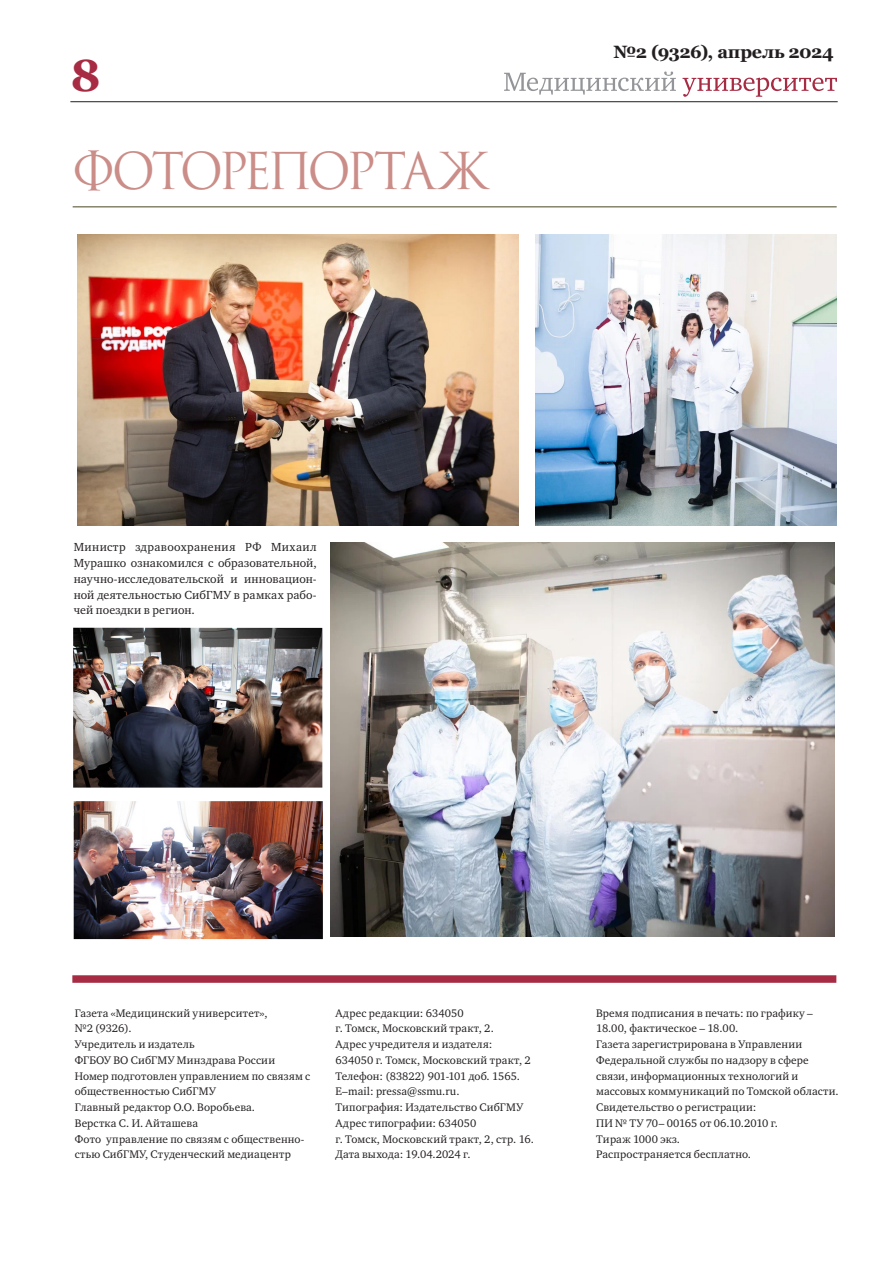
<style>
.page{position:relative;width:893px;height:1263px;background:#fff}
.page>*{position:absolute;margin:0;border:0;box-sizing:border-box;transform-origin:0 0}
.MU_Razdel{font:49.5px "Romul";letter-spacing:-.095em;color:#cb8d88;scale:.96 1}
.t1{font:700 45px "Georgia";color:#a62b43}
.MU_Headline_22{font:700 17.85px "Georgia";letter-spacing:-.02em;color:#231f20}
.MU_Basic{font:12px/15.8px "Charter C";letter-spacing:.01em;color:#231f20;text-align:justify}
.MU_Basic-2{font:11.25px/15.8px "Charter C";letter-spacing:.015em;color:#231f20}
</style>
<div class="page">
<hr style="left:70px;top:101px;width:768px;height:1px;background:#231f20">
<svg style="left:682px;top:78px;width:155px;height:19px"></svg>
<svg style="left:504px;top:72px;width:172px;height:23px"></svg>
<div style="left:72px;top:975px;width:764px;height:8px;background:#a62b43"></div>
<hr style="left:73px;top:206px;width:764px;height:2px;background:#86846c">
<img style="left:77px;top:234px;width:441px;height:292px">
<img style="left:535px;top:234px;width:301px;height:292px">
<img style="left:331px;top:542px;width:504px;height:394px">
<img style="left:73px;top:628px;width:249px;height:160px">
<img style="left:74px;top:801px;width:249px;height:138px">
<h2 class="t1" style="left:70px;top:46px;width:32px">8</h2>
<p class="MU_Razdel" style="left:73px;top:142px;width:438px">фоторепортаж</p>
<p class="MU_Headline_22" style="left:613px;top:40px;width:222px">№2 (9326), апрель 2024</p>
<p class="MU_Basic" style="left:74px;top:539px;width:245px">Министр здравоохранения РФ Михаил Мурашко ознакомился с образовательной, научно-исследовательской и инновацион&shy;ной деятельностью СибГМУ в рамках рабо&shy;чей поездки в регион.</p>
<p class="MU_Basic-2" style="left:75px;top:1005px;width:194px">Газета «Медицинский университет»,</p>
<p class="MU_Basic-2" style="left:75px;top:1021px;width:58px">№2 (9326).</p>
<p class="MU_Basic-2" style="left:75px;top:1037px;width:122px">Учредитель и издатель</p>
<p class="MU_Basic-2" style="left:75px;top:1052px;width:202px">ФГБОУ ВО СибГМУ Минздрава России</p>
<p class="MU_Basic-2" style="left:75px;top:1068px;width:237px">Номер подготовлен управлением по связям с общественностью СибГМУ</p>
<p class="MU_Basic-2" style="left:75px;top:1100px;width:182px">Главный редактор О.О. Воробьева.</p>
<p class="MU_Basic-2" style="left:75px;top:1115px;width:125px">Верстка С. И. Айташева</p>
<p class="MU_Basic-2" style="left:75px;top:1131px;width:231px">Фото управление по связям с общественно&shy;стью СибГМУ, Студенческий медиацентр</p>
<p class="MU_Basic-2" style="left:335px;top:1005px;width:130px">Адрес редакции: 634050</p>
<p class="MU_Basic-2" style="left:335px;top:1021px;width:160px">г. Томск, Московский тракт, 2.</p>
<p class="MU_Basic-2" style="left:335px;top:1037px;width:158px">Адрес учредителя и издателя:</p>
<p class="MU_Basic-2" style="left:335px;top:1052px;width:197px">634050 г. Томск, Московский тракт, 2</p>
<p class="MU_Basic-2" style="left:335px;top:1068px;width:186px">Телефон: (83822) 901-101 доб. 1565.</p>
<p class="MU_Basic-2" style="left:335px;top:1084px;width:126px">E–mail: pressa@ssmu.ru.</p>
<p class="MU_Basic-2" style="left:335px;top:1100px;width:189px">Типография: Издательство СибГМУ</p>
<p class="MU_Basic-2" style="left:335px;top:1115px;width:142px">Адрес типографии: 634050</p>
<p class="MU_Basic-2" style="left:335px;top:1131px;width:200px">г. Томск, Московский тракт, 2, стр. 16.</p>
<p class="MU_Basic-2" style="left:335px;top:1147px;width:137px">Дата выхода: 19.04.2024 г.</p>
<p class="MU_Basic-2" style="left:596px;top:1005px;width:218px">Время подписания в печать: по графику –</p>
<p class="MU_Basic-2" style="left:596px;top:1021px;width:144px">18.00, фактическое – 18.00.</p>
<p class="MU_Basic-2" style="left:596px;top:1037px;width:208px">Газета зарегистрирована в Управлении</p>
<p class="MU_Basic-2" style="left:596px;top:1052px;width:214px">Федеральной службы по надзору в сфере</p>
<p class="MU_Basic-2" style="left:596px;top:1068px;width:204px">связи, информационных технологий и</p>
<p class="MU_Basic-2" style="left:596px;top:1084px;width:244px">массовых коммуникаций по Томской области.</p>
<p class="MU_Basic-2" style="left:596px;top:1100px;width:162px">Свидетельство о регистрации:</p>
<p class="MU_Basic-2" style="left:596px;top:1115px;width:183px">ПИ № ТУ 70– 00165 от 06.10.2010 г.</p>
<p class="MU_Basic-2" style="left:596px;top:1131px;width:85px">Тираж 1000 экз.</p>
<p class="MU_Basic-2" style="left:596px;top:1147px;width:156px">Распространяется бесплатно.</p>
</div>
